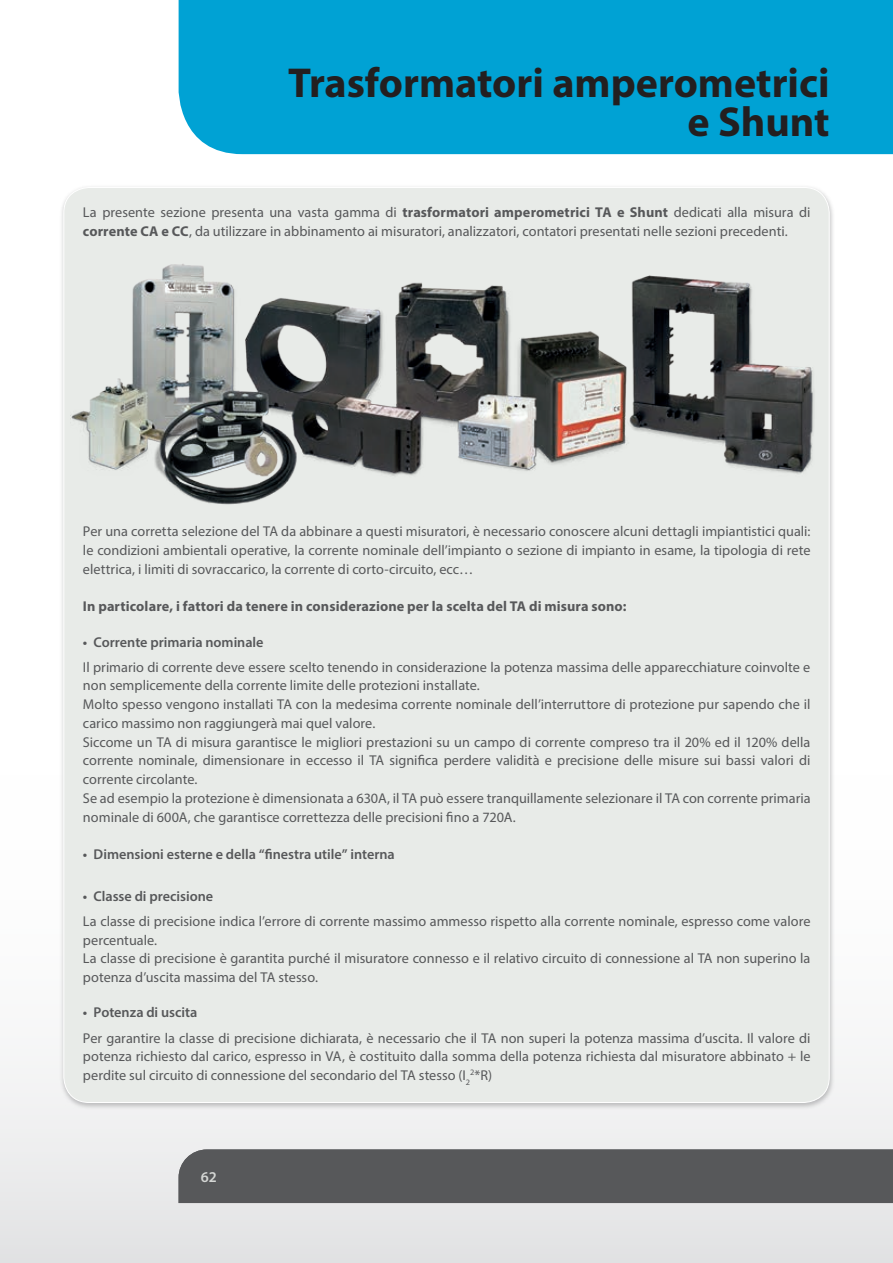
<style>
.page{position:relative;width:893px;height:1263px;background:#fff}
.page>*{position:absolute;margin:0;border:0;box-sizing:border-box;transform-origin:0 0}
.sezione{font:700 42px/39px "Myriad Pro";color:#231f20;text-align:right}
.t1{font:600 15px "Myriad Pro";color:#d4d6d4}
.descriz{font:14.25px/18.8px "Myriad Pro";color:#57585a}
.funzioni_ultima{font:600 14.25px "Myriad Pro";color:#57585a}
.descriz-2{font:700 14.25px "Myriad Pro";letter-spacing:.01em;color:#57585a}
.s1{font-weight:700}
</style>
<div class="page">
<div style="left:0;top:697px;width:893px;height:566px;background:linear-gradient(to bottom,#fff,#e7e8e9)"></div>
<div style="left:179px;top:1149px;width:714px;height:54px;background:#57585a"></div>
<div style="left:59px;top:184px;width:776px;height:925px;background:#57585a;opacity:.35"></div>
<div style="left:64px;top:187px;width:765px;height:915px;background:#e8ebe8;border-radius:26px"></div>
<img style="left:70px;top:264px;width:760px;height:243px">
<div style="left:179px;top:0;width:714px;height:154px;background:#00a2d4"></div>
<p class="sezione" style="left:288px;top:62px;width:543px">Trasformatori amperometrici e Shunt</p>
<p class="descriz" style="left:83px;top:203px;width:729px">La presente sezione presenta una vasta gamma di <span class="s1">trasformatori amperometrici TA e Shunt</span> dedicati alla misura di <span class="s1">corrente CA e CC</span>, da utilizzare in abbinamento ai misuratori, analizzatori, contatori presentati nelle sezioni precedenti.</p>
<p class="descriz" style="left:83px;top:522px;width:729px;text-align:justify">Per una corretta selezione del TA da abbinare a questi misuratori, è necessario conoscere alcuni dettagli impiantistici quali: le condizioni ambientali operative, la corrente nominale dell’impianto o sezione di impianto in esame, la tipologia di rete elettrica, i limiti di sovraccarico, la corrente di corto-circuito, ecc…</p>
<p class="descriz-2" style="left:83px;top:597px;width:545px">In particolare, i fattori da tenere in considerazione per la scelta del TA di misura sono:</p>
<p class="funzioni_ultima" style="left:83px;top:633px;width:182px">• Corrente primaria nominale</p>
<p class="descriz" style="left:83px;top:657px;width:729px">Il primario di corrente deve essere scelto tenendo in considerazione la potenza massima delle apparecchiature coinvolte e non semplicemente della corrente limite delle protezioni installate.</p>
<p class="descriz" style="left:83px;top:695px;width:729px">Molto spesso vengono installati TA con la medesima corrente nominale dell’interruttore di protezione pur sapendo che il carico massimo non raggiungerà mai quel valore.</p>
<p class="descriz" style="left:83px;top:732px;width:729px;text-align:justify">Siccome un TA di misura garantisce le migliori prestazioni su un campo di corrente compreso tra il 20% ed il 120% della corrente nominale, dimensionare in eccesso il TA significa perdere validità e precisione delle misure sui bassi valori di corrente circolante.</p>
<p class="descriz" style="left:83px;top:788px;width:729px">Se ad esempio la protezione è dimensionata a 630A, il TA può essere tranquillamente selezionare il TA con corrente primaria nominale di 600A, che garantisce correttezza delle precisioni fino a 720A.</p>
<p class="funzioni_ultima" style="left:83px;top:845px;width:313px">• Dimensioni esterne e della “finestra utile” interna</p>
<p class="funzioni_ultima" style="left:83px;top:887px;width:132px">• Classe di precisione</p>
<p class="descriz" style="left:83px;top:911px;width:729px">La classe di precisione indica l’errore di corrente massimo ammesso rispetto alla corrente nominale, espresso come valore percentuale.</p>
<p class="descriz" style="left:83px;top:949px;width:729px">La classe di precisione è garantita purché il misuratore connesso e il relativo circuito di connessione al TA non superino la potenza d’uscita massima del TA stesso.</p>
<p class="funzioni_ultima" style="left:83px;top:1003px;width:116px">• Potenza di uscita</p>
<p class="descriz" style="left:83px;top:1028px;width:729px;text-align:justify">Per garantire la classe di precisione dichiarata, è necessario che il TA non superi la potenza massima d’uscita. Il valore di potenza richiesto dal carico, espresso in VA, è costituito dalla somma della potenza richiesta dal misuratore abbinato + le perdite sul circuito di connessione del secondario del TA stesso (I<sub>2</sub><sup>2</sup>*R)</p>
<p class="t1" style="left:201px;top:1167px;width:18px">0362</p>
</div>
